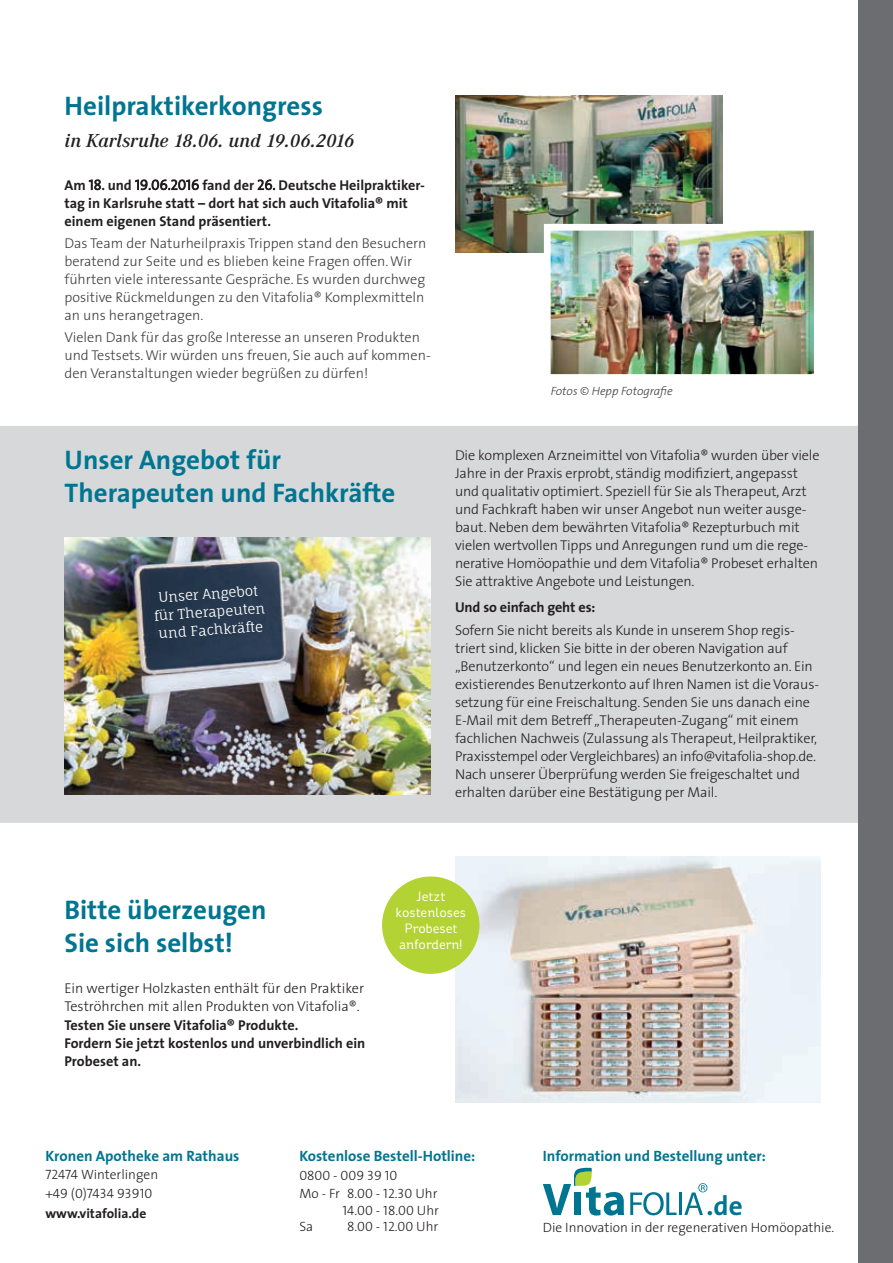
<style>
.page{position:relative;width:893px;height:1263px;background:#fff}
.page>*{position:absolute;margin:0;border:0;box-sizing:border-box;transform-origin:0 0}
.t1{font:700 27.15px "The Sans";color:#007591}
.t2{font:700 27px/33px "The Sans";color:#007591}
.t3{font:italic 600 19.5px "Corporate A";color:#231f20}
.t4{font:700 15px "The Sans";color:#007591}
.t5{font:300 14.25px/18px "The Sans";letter-spacing:-.01em;color:#231f20}
.t6{font:300 14.25px/18px "The Sans";color:#3e3e3f}
.t7{font:700 14.25px/18px "The Sans";color:#231f20}
.t8{font:13.5px/18.6px "The Sans Light Caps";color:#231f20}
.t9{font:300 13.5px "The Sans";color:#231f20}
.t10{font:13.5px/18px "Fauna One";color:#fff;text-align:center}
.t11{font:13.5px/16.2px "St Ryde";color:#fff;text-align:center}
.t12{font:700 13.5px "The Sans";color:#231f20}
.t13{font:italic 300 12px "The Sans";color:#3e3e3f}
.s1{font-family:"The Sans Light Caps";font-weight:400}
.s2{font-family:"The Sans";font-weight:300}
</style>
<div class="page">
<svg style="left:543px;top:1168px;width:81px;height:47px"></svg>
<svg style="left:630px;top:1192px;width:47px;height:23px"></svg>
<hr style="left:679px;top:1192px;width:3px;height:23px;background:#007591">
<svg style="left:684px;top:1183px;width:23px;height:32px"></svg>
<svg style="left:89px;top:179px;width:12px;height:11px"></svg>
<svg style="left:135px;top:179px;width:64px;height:12px"></svg>
<svg style="left:257px;top:179px;width:18px;height:12px"></svg>
<div style="left:0;top:426px;width:859px;height:397px;background:#d7d8d9"></div>
<div style="left:859px;top:0;width:34px;height:1263px;background:#6c6d70"></div>
<img style="left:455px;top:96px;width:268px;height:157px">
<img style="left:65px;top:538px;width:365px;height:257px">
<img style="left:540px;top:220px;width:274px;height:155px">
<img style="left:455px;top:857px;width:366px;height:245px">
<div style="left:382px;top:876px;width:97px;height:98px;background:#b3d234;border-radius:50%"></div>
<h2 class="t2" style="left:65px;top:89px;width:260px">Heilpraktikerkongress</h2>
<h3 class="t3" style="left:65px;top:130px;width:291px">in Karlsruhe 18.06. und 19.06.2016</h3>
<p class="t7" style="left:64px;top:175px;width:362px">Am <span class="s1">18</span>. und <span class="s1">19.06.2016</span> fand der <span class="s1">26.</span> Deutsche Heilpraktiker&shy;tag in Karlsruhe statt – dort hat sich auch Vitafolia® mit einem eigenen Stand präsentiert.</p>
<p class="t6" style="left:64px;top:234px;width:364px">Das Team der Naturheilpraxis Trippen stand den Besuchern beratend zur Seite und es blieben keine Fragen offen. Wir führten viele interessante Gespräche. Es wurden durchweg positive Rückmeldungen zu den Vitafolia® Komplexmitteln an uns herangetragen.</p>
<p class="t6" style="left:64px;top:328px;width:368px">Vielen Dank für das große Interesse an unseren Produkten und Testsets. Wir würden uns freuen, Sie auch auf kommen&shy;den Veranstaltungen wieder begrüßen zu dürfen!</p>
<h2 class="t2" style="left:65px;top:443px;width:332px">Unser Angebot für<br>Therapeuten und Fachkräfte</h2>
<p class="t10" style="left:152px;top:589px;width:113px;rotate:-4deg">Unser Angebot für Therapeuten und Fachkräfte</p>
<p class="t13" style="left:551px;top:381px;width:123px">Fotos © Hepp Fotografie</p>
<p class="t5" style="left:455px;top:446px;width:366px">Die komplexen Arzneimittel von Vitafolia® wurden über viele Jahre in der Praxis erprobt, ständig modifiziert, angepasst und qualitativ optimiert. Speziell für Sie als Therapeut, Arzt und Fachkraft haben wir unser Angebot nun weiter ausge&shy;baut. Neben dem bewährten Vitafolia® Rezepturbuch mit vielen wertvollen Tipps und Anregungen rund um die rege&shy;nerative Homöopathie und dem Vitafolia® Probeset erhalten Sie attraktive Angebote und Leistungen.</p>
<p class="t7" style="left:455px;top:598px;width:142px">Und so einfach geht es:</p>
<p class="t5" style="left:455px;top:620px;width:365px">Sofern Sie nicht bereits als Kunde in unserem Shop regis&shy;triert sind, klicken Sie bitte in der oberen Navigation auf „Benutzerkonto“ und legen ein neues Benutzerkonto an. Ein existierendes Benutzerkonto auf Ihren Namen ist die Voraus&shy;setzung für eine Freischaltung. Senden Sie uns danach eine E-Mail mit dem Betreff „Therapeuten-Zugang“ mit einem fachlichen Nachweis (Zulassung als Therapeut, Heilpraktiker, Praxisstempel oder Vergleichbares) an info@vitafolia-shop.de.<br>Nach unserer Überprüfung werden Sie freigeschaltet und erhalten darüber eine Bestätigung per Mail.</p>
<h2 class="t2" style="left:64px;top:893px;width:204px">Bitte überzeugen<br>Sie sich selbst!</h2>
<p class="t11" style="left:396px;top:888px;width:71px">Jetzt kostenloses<br>Probeset anfordern!</p>
<p class="t5" style="left:64px;top:978px;width:301px">Ein wertiger Holzkasten enthält für den Praktiker<br>Teströhrchen mit allen Produkten von Vitafolia®.</p>
<p class="t7" style="left:64px;top:1015px;width:302px">Testen Sie unsere Vitafolia® Produkte.<br>Fordern Sie jetzt kostenlos und unverbindlich ein<br>Probeset an.</p>
<p class="t4" style="left:45px;top:1143px;width:196px">Kronen Apotheke am Rathaus</p>
<p class="t9" style="left:45px;top:1163px;width:114px"><span class="s1">72474</span> Winterlingen</p>
<p class="t8" style="left:45px;top:1183px;width:108px">+49 (0)7434 93910</p>
<p class="t12" style="left:45px;top:1202px;width:103px">www.vitafolia.de</p>
<p class="t4" style="left:299px;top:1143px;width:177px">Kostenlose Bestell-Hotline:</p>
<p class="t8" style="left:299px;top:1165px;width:140px">0800 - 009 39 10<br><span class="s2">Mo - Fr</span> 8.00 - 12.30 <span class="s2">Uhr</span></p>
<p class="t8" style="left:343px;top:1201px;width:98px">14.00 - 18.00 <span class="s2">Uhr</span></p>
<p class="t9" style="left:299px;top:1216px;width:15px">Sa</p>
<p class="t8" style="left:347px;top:1217px;width:93px">8.00 - 12.00 <span class="s2">Uhr</span></p>
<p class="t4" style="left:543px;top:1143px;width:224px">Information und Bestellung unter:</p>
<h1 class="t1" style="left:707px;top:1183px;width:38px">.de</h1>
<p class="t9" style="left:543px;top:1217px;width:293px">Die Innovation in der regenerativen Homöopathie.</p>
</div>
